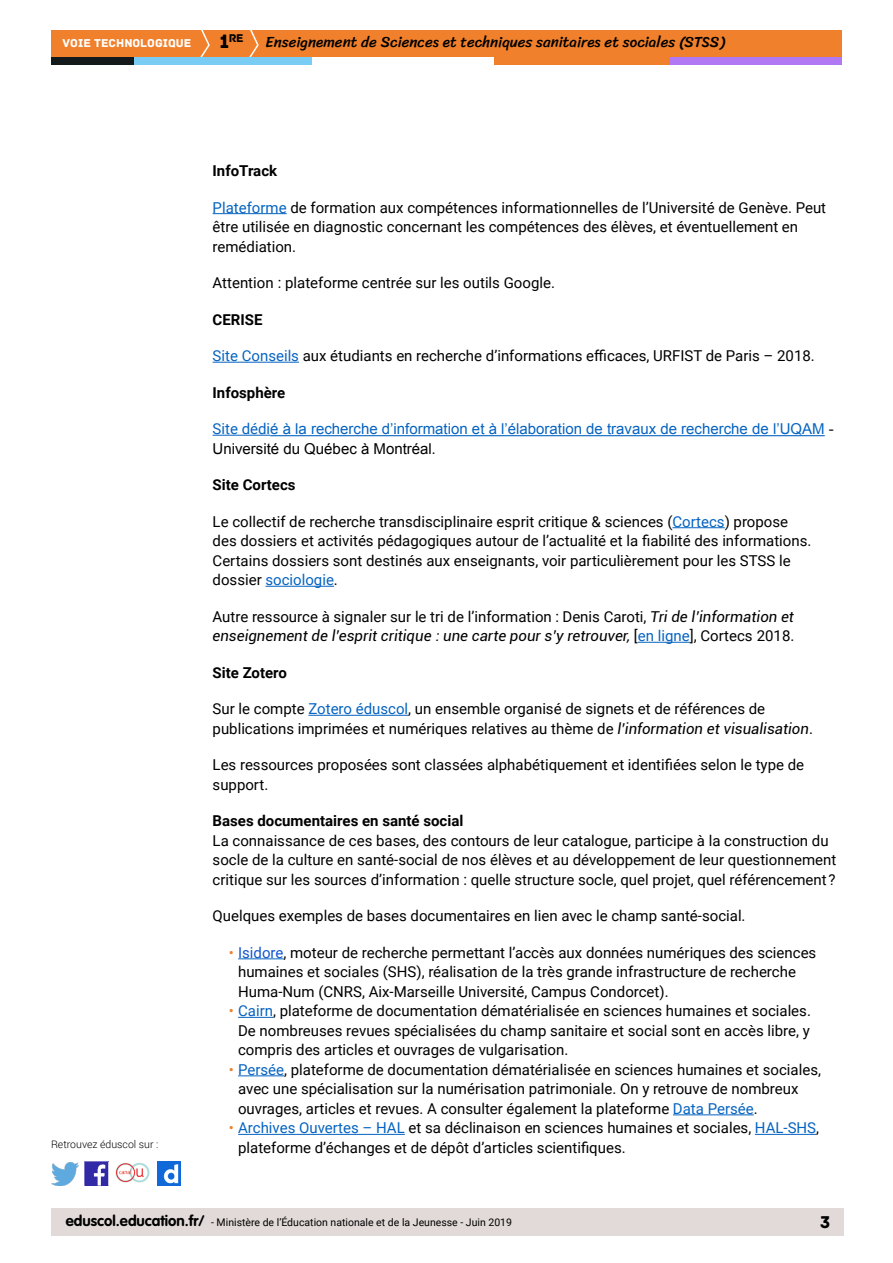
<style>
.page{position:relative;width:893px;height:1263px;background:#fff}
.page>*{position:absolute;margin:0;border:0;box-sizing:border-box;transform-origin:0 0}
.t1{font:18px "Archive";color:#000}
.t2{font:15px/19.5px "Roboto";color:#000}
.t3{font:italic 15px/19.5px "Roboto";color:#000}
.t4{font:15px/19.5px "Arial";color:#0563c1}
.t5{font:700 15px "Roboto";color:#000}
.t6{font:15px "Sriracha";color:#000}
.t7{font:12px "Archive";color:#fff}
.t8{font:11.85px "Archive";color:#000}
.t9{font:10.5px "Roboto";color:#000}
.t10{font:300 10.5px "Roboto";color:#000}
.s1{font-size:20.4px}
.s2{color:#0563c1}
.s3{font-family:"Roboto"}
.s4{color:#000}
.s5{font-family:"Roboto";color:#000}
.s6{font-style:normal}
.s7{font-style:normal;color:#0563c1}
.s8{font-style:italic}
.s9{color:#f0802b}
.s10{color:#15c}
.s11{font-family:"VAG Rounded Std";font-weight:700;font-size:15px}
</style>
<div class="page">
<div style="left:51px;top:1209px;width:792px;height:27px;background:#e1dad8"></div>
<img style="left:85px;top:1162px;width:23px;height:23px">
<img style="left:51px;top:1163px;width:28px;height:22px">
<img style="left:158px;top:1162px;width:22px;height:23px">
<img style="left:115px;top:1162px;width:35px;height:21px">
<div style="left:51px;top:30px;width:791px;height:27px;background:#f0802b"></div>
<svg style="left:200px;top:30px;width:10px;height:27px"></svg>
<svg style="left:249px;top:30px;width:10px;height:27px"></svg>
<div style="left:133px;top:57px;width:179px;height:8px;background:#79cdf4"></div>
<div style="left:51px;top:57px;width:82px;height:8px;background:#141a1c"></div>
<div style="left:667px;top:57px;width:175px;height:8px;background:#b078f2"></div>
<div style="left:494px;top:57px;width:175px;height:8px;background:#f0802b"></div>
<hr style="left:213px;top:213px;width:74px;height:1px;background:#0563c1">
<hr style="left:213px;top:362px;width:86px;height:1px;background:#0563c1">
<hr style="left:213px;top:435px;width:57px;height:1px;background:#0563c1">
<hr style="left:270px;top:435px;width:555px;height:1px;background:#0563c1">
<hr style="left:672px;top:527px;width:53px;height:1px;background:#0563c1">
<hr style="left:265px;top:586px;width:69px;height:1px;background:#0563c1">
<hr style="left:638px;top:642px;width:52px;height:1px;background:#0563c1">
<hr style="left:308px;top:715px;width:100px;height:1px;background:#0563c1">
<hr style="left:238px;top:958px;width:45px;height:1px;background:#0563c1">
<hr style="left:238px;top:1017px;width:35px;height:1px;background:#0563c1">
<hr style="left:238px;top:1075px;width:46px;height:1px;background:#0563c1">
<hr style="left:673px;top:1114px;width:81px;height:1px;background:#0563c1">
<hr style="left:238px;top:1134px;width:167px;height:1px;background:#0563c1">
<hr style="left:755px;top:1134px;width:61px;height:1px;background:#0563c1">
<p class="t8" style="left:220px;top:31px;width:25px"><span class="s1">1</span>re</p>
<p class="t7" style="left:63px;top:36px;width:130px">VOIE TECHNOLOGIQUE</p>
<p class="t6" style="left:265px;top:33px;width:461px">Enseignement de Sciences et techniques sanitaires et sociales (STSS)</p>
<p class="t10" style="left:51px;top:1137px;width:109px">Retrouvez éduscol sur :</p>
<p class="t5" style="left:213px;top:160px;width:66px">InfoTrack</p>
<p class="t2" style="left:213px;top:197px;width:615px"><span class="s2">Plateforme</span> de formation aux compétences informationnelles de l’Université de Genève. Peut être utilisée en diagnostic concernant les compétences des élèves, et éventuellement en remédiation.</p>
<p class="t2" style="left:213px;top:272px;width:344px">Attention : plateforme centrée sur les outils Google.</p>
<p class="t5" style="left:213px;top:309px;width:51px">CERISE</p>
<p class="t2" style="left:213px;top:345px;width:604px"><span class="s2">Site Conseils</span> aux étudiants en recherche d’informations efficaces, URFIST de Paris – 2018.</p>
<p class="t5" style="left:213px;top:382px;width:74px">Infosphère</p>
<p class="t4" style="left:213px;top:419px;width:623px"><span class="s3">Site dédi</span>é à la recherche d’information et à l’élaboration de travaux de recherche de l’UQAM <span class="s4">-<br>Université du Québec à Montréal</span><span class="s5">.</span></p>
<p class="t5" style="left:213px;top:474px;width:84px">Site Cortecs</p>
<p class="t2" style="left:213px;top:511px;width:600px">Le collectif de recherche transdisciplinaire esprit critique &amp; sciences (<span class="s2">Cortecs</span>) propose des dossiers et activités pédagogiques autour de l’actualité et la fiabilité des informations.<br>Certains dossiers sont destinés aux enseignants, voir particulièrement pour les STSS le dossier <span class="s2">sociologie</span>.</p>
<p class="t3" style="left:213px;top:606px;width:583px"><span class="s6">Autre ressource à signaler sur le tri de l’information : Denis Caroti,</span> Tri de l’information et enseignement de l’esprit critique : une carte pour s’y retrouver, <span class="s6">[</span><span class="s7">en ligne</span><span class="s6">], Cortecs 2018.</span></p>
<p class="t5" style="left:213px;top:662px;width:76px">Site Zotero</p>
<p class="t2" style="left:213px;top:698px;width:602px">Sur le compte <span class="s2">Zotero éduscol</span>, un ensemble organisé de signets et de références de publications imprimées et numériques relatives au thème de <span class="s8">l’information et visualisation</span>.</p>
<p class="t2" style="left:213px;top:754px;width:593px">Les ressources proposées sont classées alphabétiquement et identifiées selon le type de support.</p>
<p class="t5" style="left:213px;top:810px;width:252px">Bases documentaires en santé social</p>
<p class="t2" style="left:213px;top:830px;width:625px">La connaissance de ces bases, des contours de leur catalogue, participe à la construction du socle de la culture en santé-social de nos élèves et au développement de leur questionnement critique sur les sources d’information : quelle structure socle, quel projet, quel référencement ?</p>
<p class="t2" style="left:213px;top:905px;width:534px">Quelques exemples de bases documentaires en lien avec le champ santé-social.</p>
<p class="t2" style="left:238px;top:942px;width:580px;text-indent:-9px"><span class="s9">•</span> <span class="s10">Isidore</span>, moteur de recherche permettant l’accès aux données numériques des sciences humaines et sociales (SHS), réalisation de la très grande infrastructure de recherche<br>Huma-Num (CNRS, Aix-Marseille Université, Campus Condorcet).</p>
<p class="t2" style="left:238px;top:1001px;width:574px;text-align:justify;text-indent:-9px"><span class="s9">•</span> <span class="s2">Cairn</span>, plateforme de documentation dématérialisée en sciences humaines et sociales.<br>De nombreuses revues spécialisées du champ sanitaire et social sont en accès libre, y compris des articles et ouvrages de vulgarisation.</p>
<p class="t2" style="left:238px;top:1059px;width:584px;text-indent:-9px"><span class="s9">•</span> <span class="s2">Persée</span>, plateforme de documentation dématérialisée en sciences humaines et sociales, avec une spécialisation sur la numérisation patrimoniale. On y retrouve de nombreux ouvrages, articles et revues. A consulter également la plateforme <span class="s2">Data Persée</span>.</p>
<p class="t2" style="left:238px;top:1118px;width:582px;text-indent:-9px"><span class="s9">•</span> <span class="s2">Archives Ouvertes – HAL</span> et sa déclinaison en sciences humaines et sociales, <span class="s2">HAL-SHS</span>, plateforme d’échanges et de dépôt d’articles scientifiques.</p>
<p class="t9" style="left:66px;top:1215px;width:448px"><span class="s11">eduscol.education.fr/</span> - Ministère de l’Éducation nationale et de la Jeunesse - Juin 2019</p>
<p class="t1" style="left:820px;top:1211px;width:12px">3</p>
</div>
